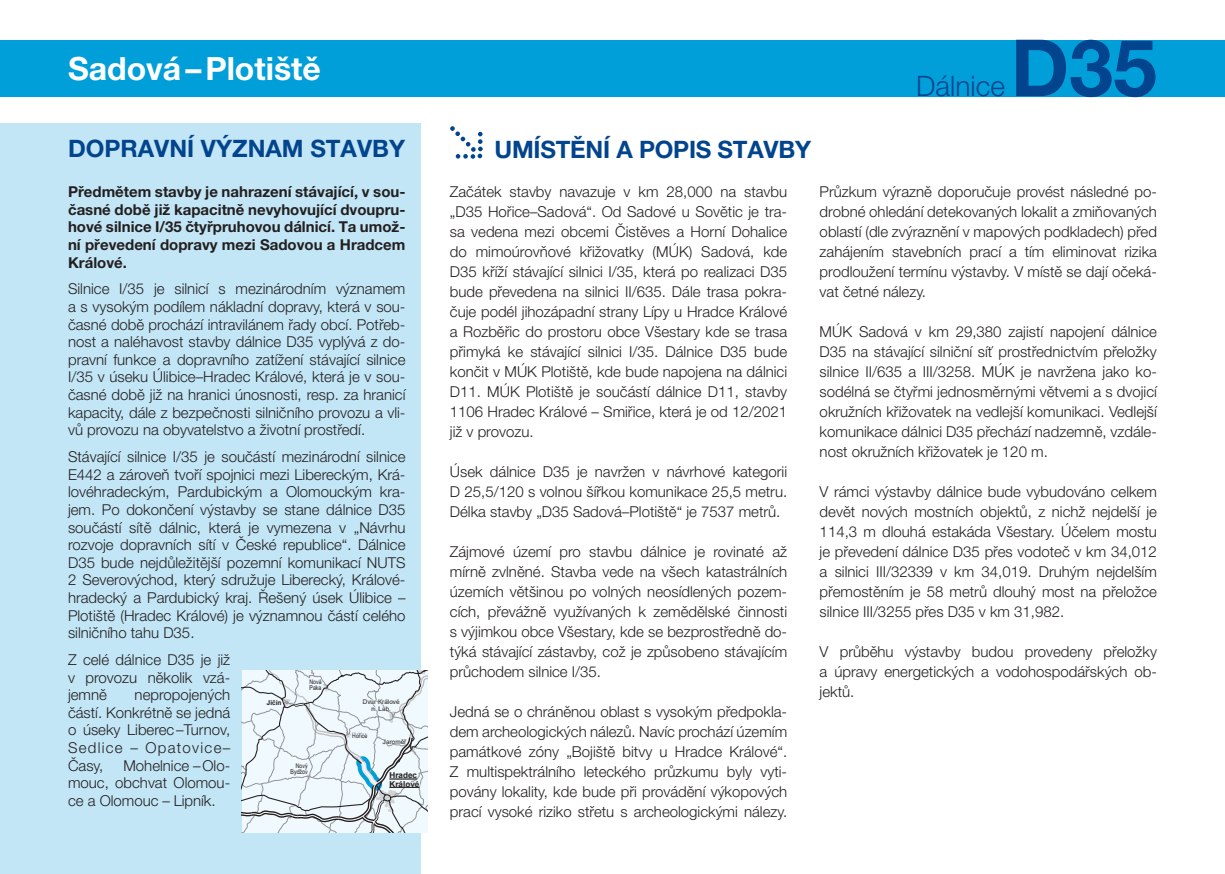
<style>
.page{position:relative;width:1225px;height:874px;background:#fff}
.page>*{position:absolute;margin:0;border:0;box-sizing:border-box;transform-origin:0 0}
.t1{font:700 78.8px "Helvetica Neue LT Pro";color:#02448d}
.t2{font:700 32px "Helvetica Neue LT Pro";color:#fff}
.t3{font:300 28.2px "Helvetica Neue LT Pro";color:#02448d}
.t4{font:700 24px "Helvetica Neue LT Pro";color:#02448d}
.t5{font:300 15px/20px "Helvetica Neue LT Pro";color:#231f20;text-align:justify}
.t6{font:700 15px/17.6px "Helvetica Neue LT Pro";color:#231f20;text-align:justify}
.t7{font:700 8.2px/8.4px "Arial";color:#231f20}
.t8{font:6.4px/6.6px "Arial";color:#231f20;text-align:center}
.t9{font:6.4px/6.6px "Arial Narrow";color:#231f20}
.t10{font:700 6.4px "Arial";color:#231f20}
</style>
<div class="page">
<div style="left:0;top:40px;width:1225px;height:56px;background:#009fda"></div>
<div style="left:0;top:123px;width:421px;height:750px;background:#c3e6f6"></div>
<svg style="left:242px;top:670px;width:185px;height:162px;background:#dce5ea"></svg>
<hr style="left:389px;top:786px;width:30px;height:1px;background:#231f20">
<svg style="left:450px;top:126px;width:33px;height:33px"></svg>
<p class="t2" style="left:68px;top:48px;width:254px">Sadová–Plotiště</p>
<p class="t4" style="left:68px;top:133px;width:338px">DOPRAVNÍ VÝZNAM STAVBY</p>
<p class="t6" style="left:68px;top:183px;width:339px">Předmětem stavby je nahrazení stávající, v sou&shy;časné době již kapacitně nevyhovující dvoupru&shy;hové silnice I/35 čtyřpruhovou dálnicí. Ta umož&shy;ní převedení dopravy mezi Sadovou a Hradcem Králové.</p>
<p class="t5" style="left:68px;top:280px;width:339px;line-height:17.6px">Silnice I/35 je silnicí s mezinárodním významem a s vysokým podílem nákladní dopravy, která v sou&shy;časné době prochází intravilánem řady obcí. Potřeb&shy;nost a naléhavost stavby dálnice D35 vyplývá z do&shy;pravní funkce a dopravního zatížení stávající silnice I/35 v úseku Úlibice–Hradec Králové, která je v sou&shy;časné době již na hranici únosnosti, resp. za hranicí kapacity, dále z bezpečnosti silničního provozu a vli&shy;vů provozu na obyvatelstvo a životní prostředí.</p>
<p class="t5" style="left:68px;top:447px;width:339px;line-height:17.6px">Stávající silnice I/35 je součástí mezinárodní silnice E442 a zároveň tvoří spojnici mezi Libereckým, Krá&shy;lovéhradeckým, Pardubickým a Olomouckým kra&shy;jem. Po dokončení výstavby se stane dálnice D35 součástí sítě dálnic, která je vymezena v „Návrhu rozvoje dopravních sítí v České republice“. Dálnice D35 bude nejdůležitější pozemní komunikací NUTS 2 Severovýchod, který sdružuje Liberecký, Králové&shy;hradecký a Pardubický kraj. Řešený úsek Úlibice – Plotiště (Hradec Králové) je významnou částí celého silničního tahu D35.</p>
<p class="t5" style="left:68px;top:650px;width:164px;line-height:17.6px">Z celé dálnice D35 je již v provozu několik vzá&shy;jemně</p>
<p class="t9" style="left:309px;top:677px;width:14px">Nová<br>Paka</p>
<p class="t5" style="left:68px;top:685px;width:164px;line-height:17.6px;text-indent:67px">nepropojených částí. Konkrétně se jedná o úseky Liberec–Turnov, Sedlice – Opatovice– Časy,</p>
<p class="t8" style="left:363px;top:698px;width:38px">Dvůr Králové n. Lab.</p>
<p class="t8" style="left:383px;top:737px;width:25px">Jaroměř</p>
<p class="t10" style="left:267px;top:698px;width:16px">Jičín</p>
<p class="t9" style="left:352px;top:731px;width:17px">Hořice</p>
<p class="t5" style="left:68px;top:755px;width:164px;line-height:17.6px;text-indent:55px">Mohelnice –Olo&shy;mouc, obchvat Olomou&shy;ce a Olomouc – Lipník.</p>
<p class="t9" style="left:290px;top:761px;width:19px;text-align:right">Nový<br>Bydžov</p>
<p class="t7" style="left:389px;top:770px;width:31px">Hradec<br>Králové</p>
<p class="t4" style="left:494px;top:135px;width:318px">UMÍSTĚNÍ A POPIS STAVBY</p>
<p class="t3" style="left:916px;top:69px;width:90px">Dálnice</p>
<p class="t1" style="left:1010px;top:19px;width:148px">D35</p>
<p class="t5" style="left:450px;top:181px;width:339px">Začátek stavby navazuje v km 28,000 na stavbu „D35 Hořice–Sadová“. Od Sadové u Sovětic je tra&shy;sa vedena mezi obcemi Čistěves a Horní Dohalice do mimoúrovňové křižovatky (MÚK) Sadová, kde D35 kříží stávající silnici I/35, která po realizaci D35 bude převedena na silnici II/635. Dále trasa pokra&shy;čuje podél jihozápadní strany Lípy u Hradce Králové a Rozběřic do prostoru obce Všestary kde se trasa přimyká ke stávající silnici I/35. Dálnice D35 bude končit v MÚK Plotiště, kde bude napojena na dálnici D11. MÚK Plotiště je součástí dálnice D11, stavby 1106 Hradec Králové – Smiřice, která je od 12/2021 již v provozu.</p>
<p class="t5" style="left:450px;top:461px;width:339px">Úsek dálnice D35 je navržen v návrhové kategorii D 25,5/120 s volnou šířkou komunikace 25,5 metru.<br>Délka stavby „D35 Sadová–Plotiště“ je 7537 metrů.</p>
<p class="t5" style="left:450px;top:541px;width:339px">Zájmové území pro stavbu dálnice je rovinaté až mírně zvlněné. Stavba vede na všech katastrálních územích většinou po volných neosídlených pozem&shy;cích, převážně využívaných k zemědělské činnosti s výjimkou obce Všestary, kde se bezprostředně do&shy;týká stávající zástavby, což je způsobeno stávajícím průchodem silnice I/35.</p>
<p class="t5" style="left:450px;top:701px;width:339px">Jedná se o chráněnou oblast s vysokým předpokla&shy;dem archeologických nálezů. Navíc prochází územím památkové zóny „Bojiště bitvy u Hradce Králové“.<br>Z multispektrálního leteckého průzkumu byly vyti&shy;povány lokality, kde bude při provádění výkopových prací vysoké riziko střetu s archeologickými nálezy.</p>
<p class="t5" style="left:819px;top:181px;width:339px">Průzkum výrazně doporučuje provést následné po&shy;drobné ohledání detekovaných lokalit a zmiňovaných oblastí (dle zvýraznění v mapových podkladech) před zahájením stavebních prací a tím eliminovat rizika prodloužení termínu výstavby. V místě se dají očeká&shy;vat četné nálezy.</p>
<p class="t5" style="left:819px;top:321px;width:339px">MÚK Sadová v km 29,380 zajistí napojení dálnice D35 na stávající silniční síť prostřednictvím přeložky silnice II/635 a III/3258. MÚK je navržena jako ko&shy;sodélná se čtyřmi jednosměrnými větvemi a s dvojicí okružních křižovatek na vedlejší komunikaci. Vedlejší komunikace dálnici D35 přechází nadzemně, vzdále&shy;nost okružních křižovatek je 120 m.</p>
<p class="t5" style="left:819px;top:481px;width:339px">V rámci výstavby dálnice bude vybudováno celkem devět nových mostních objektů, z nichž nejdelší je 114,3 m dlouhá estakáda Všestary. Účelem mostu je převedení dálnice D35 přes vodoteč v km 34,012 a silnici III/32339 v km 34,019. Druhým nejdelším přemostěním je 58 metrů dlouhý most na přeložce silnice III/3255 přes D35 v km 31,982.</p>
<p class="t5" style="left:819px;top:641px;width:339px">V průběhu výstavby budou provedeny přeložky a úpravy energetických a vodohospodářských ob&shy;jektů.</p>
</div>
